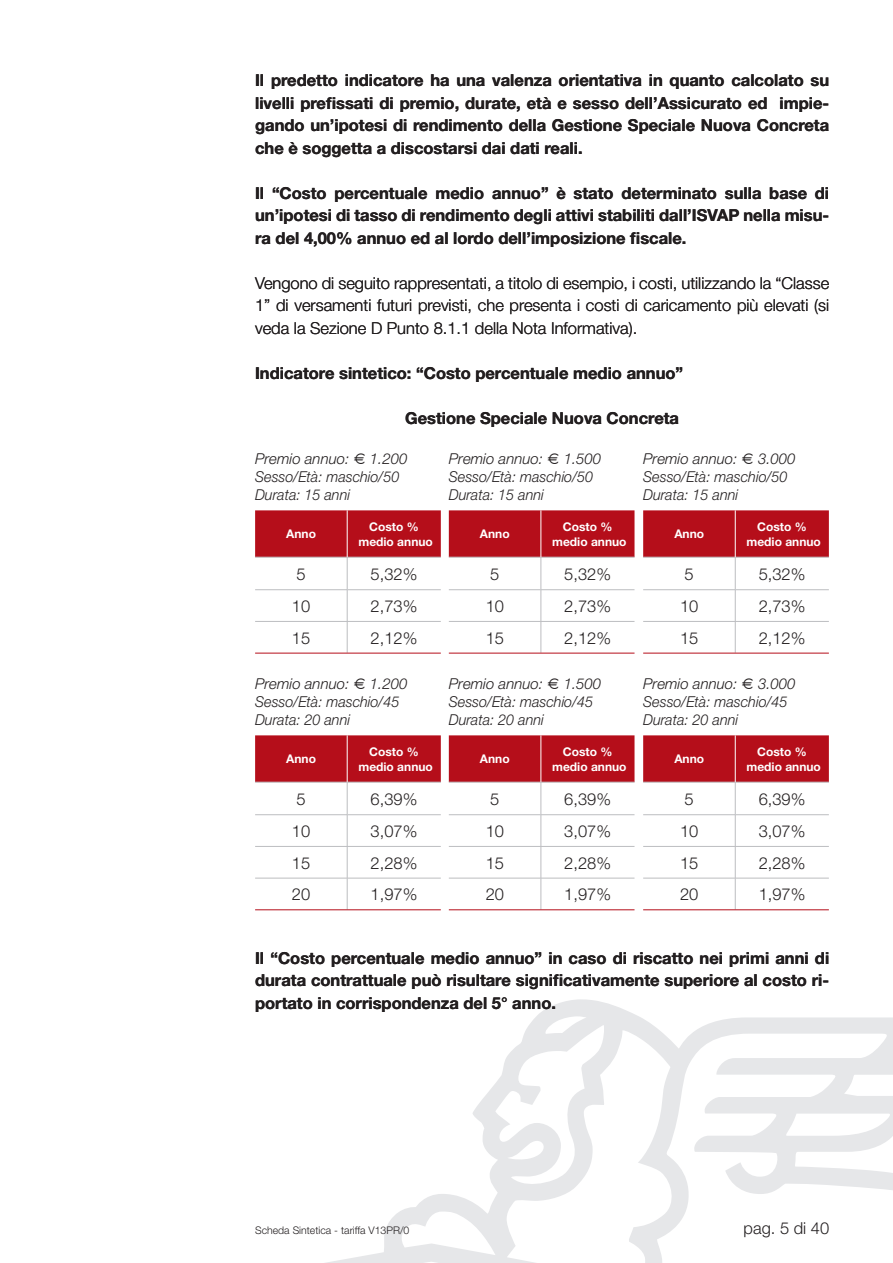
<style>
.page{position:relative;width:893px;height:1263px;background:#fff}
.page>*{position:absolute;margin:0;border:0;box-sizing:border-box;transform-origin:0 0}
.t1{font:700 16.5px/22.5px "Helvetica Neue";color:#231f20;text-align:justify}
.t2{font:300 16.5px/22.5px "Helvetica Neue";color:#231f20;text-align:justify}
.t3{font:italic 300 15px/18px "Helvetica Neue";color:#231f20}
.t4{font:700 12px/14.4px "Helvetica Neue";color:#fff;text-align:center}
.t5{font:300 10.5px "Helvetica Neue";color:#231f20}
.s1{font-family:"Palatino";font-weight:400;font-style:normal;font-size:16.5px}
</style>
<div class="page">
<svg style="left:326px;top:999px;width:567px;height:264px"></svg>
<div style="left:255px;top:510px;width:186px;height:47px;background:#b50e1a"></div>
<hr style="left:255px;top:557px;width:186px;height:1px;background:#bcbdc0">
<hr style="left:255px;top:589px;width:92px;height:1px;background:#bcbdc0">
<hr style="left:347px;top:589px;width:94px;height:1px;background:#bcbdc0">
<hr style="left:347px;top:510px;width:1px;height:47px;background:#fff">
<hr style="left:347px;top:557px;width:1px;height:33px;background:#bcbdc0">
<hr style="left:347px;top:590px;width:1px;height:31px;background:#bcbdc0">
<hr style="left:347px;top:622px;width:1px;height:31px;background:#bcbdc0">
<hr style="left:255px;top:621px;width:186px;height:1px;background:#bcbdc0">
<hr style="left:255px;top:653px;width:186px;height:1px;background:#b50e1a">
<div style="left:255px;top:735px;width:186px;height:47px;background:#b50e1a"></div>
<hr style="left:255px;top:782px;width:186px;height:1px;background:#bcbdc0">
<hr style="left:255px;top:814px;width:92px;height:1px;background:#bcbdc0">
<hr style="left:347px;top:814px;width:94px;height:1px;background:#bcbdc0">
<hr style="left:347px;top:735px;width:1px;height:47px;background:#fff">
<hr style="left:347px;top:782px;width:1px;height:33px;background:#bcbdc0">
<hr style="left:347px;top:815px;width:1px;height:31px;background:#bcbdc0">
<hr style="left:347px;top:847px;width:1px;height:31px;background:#bcbdc0">
<hr style="left:347px;top:878px;width:1px;height:31px;background:#bcbdc0">
<hr style="left:255px;top:846px;width:186px;height:1px;background:#bcbdc0">
<hr style="left:255px;top:878px;width:186px;height:1px;background:#bcbdc0">
<hr style="left:255px;top:909px;width:186px;height:1px;background:#b50e1a">
<div style="left:643px;top:510px;width:186px;height:47px;background:#b50e1a"></div>
<hr style="left:643px;top:557px;width:186px;height:1px;background:#bcbdc0">
<hr style="left:643px;top:589px;width:92px;height:1px;background:#bcbdc0">
<hr style="left:735px;top:589px;width:94px;height:1px;background:#bcbdc0">
<hr style="left:735px;top:510px;width:1px;height:47px;background:#fff">
<hr style="left:735px;top:557px;width:1px;height:33px;background:#bcbdc0">
<hr style="left:735px;top:590px;width:1px;height:31px;background:#bcbdc0">
<hr style="left:735px;top:622px;width:1px;height:31px;background:#bcbdc0">
<hr style="left:643px;top:621px;width:186px;height:1px;background:#bcbdc0">
<hr style="left:643px;top:653px;width:186px;height:1px;background:#b50e1a">
<div style="left:643px;top:735px;width:186px;height:47px;background:#b50e1a"></div>
<hr style="left:643px;top:782px;width:186px;height:1px;background:#bcbdc0">
<hr style="left:643px;top:814px;width:92px;height:1px;background:#bcbdc0">
<hr style="left:735px;top:814px;width:94px;height:1px;background:#bcbdc0">
<hr style="left:735px;top:735px;width:1px;height:47px;background:#fff">
<hr style="left:735px;top:782px;width:1px;height:33px;background:#bcbdc0">
<hr style="left:735px;top:815px;width:1px;height:31px;background:#bcbdc0">
<hr style="left:735px;top:847px;width:1px;height:31px;background:#bcbdc0">
<hr style="left:735px;top:878px;width:1px;height:31px;background:#bcbdc0">
<hr style="left:643px;top:846px;width:186px;height:1px;background:#bcbdc0">
<hr style="left:643px;top:878px;width:186px;height:1px;background:#bcbdc0">
<hr style="left:643px;top:909px;width:186px;height:1px;background:#b50e1a">
<div style="left:449px;top:510px;width:185px;height:47px;background:#b50e1a"></div>
<hr style="left:449px;top:557px;width:185px;height:1px;background:#bcbdc0">
<hr style="left:449px;top:589px;width:92px;height:1px;background:#bcbdc0">
<hr style="left:541px;top:589px;width:93px;height:1px;background:#bcbdc0">
<hr style="left:541px;top:510px;width:1px;height:47px;background:#fff">
<hr style="left:541px;top:557px;width:1px;height:33px;background:#bcbdc0">
<hr style="left:541px;top:590px;width:1px;height:31px;background:#bcbdc0">
<hr style="left:541px;top:622px;width:1px;height:31px;background:#bcbdc0">
<hr style="left:449px;top:621px;width:185px;height:1px;background:#bcbdc0">
<hr style="left:449px;top:653px;width:185px;height:1px;background:#b50e1a">
<div style="left:449px;top:735px;width:185px;height:47px;background:#b50e1a"></div>
<hr style="left:449px;top:782px;width:185px;height:1px;background:#bcbdc0">
<hr style="left:449px;top:814px;width:92px;height:1px;background:#bcbdc0">
<hr style="left:541px;top:814px;width:93px;height:1px;background:#bcbdc0">
<hr style="left:541px;top:735px;width:1px;height:47px;background:#fff">
<hr style="left:541px;top:782px;width:1px;height:33px;background:#bcbdc0">
<hr style="left:541px;top:815px;width:1px;height:31px;background:#bcbdc0">
<hr style="left:541px;top:847px;width:1px;height:31px;background:#bcbdc0">
<hr style="left:541px;top:878px;width:1px;height:31px;background:#bcbdc0">
<hr style="left:449px;top:846px;width:185px;height:1px;background:#bcbdc0">
<hr style="left:449px;top:878px;width:185px;height:1px;background:#bcbdc0">
<hr style="left:449px;top:909px;width:185px;height:1px;background:#b50e1a">
<p class="t1" style="left:255px;top:71px;width:576px">Il predetto indicatore ha una valenza orientativa in quanto calcolato su livelli prefissati di premio, durate, età e sesso dell’Assicurato ed impie&shy;gando un’ipotesi di rendimento della Gestione Speciale Nuova Concreta che è soggetta a discostarsi dai dati reali.</p>
<p class="t1" style="left:255px;top:183px;width:576px">Il “Costo percentuale medio annuo” è stato determinato sulla base di un’ipotesi di tasso di rendimento degli attivi stabiliti dall’ISVAP nella misu&shy;ra del 4,00% annuo ed al lordo dell’imposizione fiscale.</p>
<p class="t2" style="left:255px;top:273px;width:576px">Vengono di seguito rappresentati, a titolo di esempio, i costi, utilizzando la “Classe 1” di versamenti futuri previsti, che presenta i costi di caricamento più elevati (si veda la Sezione D Punto 8.1.1 della Nota Informativa).</p>
<p class="t1" style="left:255px;top:363px;width:430px">Indicatore sintetico: “Costo percentuale medio annuo”</p>
<p class="t1" style="left:405px;top:408px;width:275px">Gestione Speciale Nuova Concreta</p>
<p class="t3" style="left:255px;top:451px;width:154px">Premio annuo: <span class="s1">€</span> 1.200<br>Sesso/Età: maschio/50<br>Durata: 15 anni</p>
<p class="t4" style="left:286px;top:528px;width:31px">Anno</p>
<p class="t4" style="left:358px;top:521px;width:76px">Costo % medio annuo</p>
<p class="t2" style="left:297px;top:564px;width:11px">5</p>
<p class="t2" style="left:371px;top:564px;width:48px">5,32%</p>
<p class="t2" style="left:292px;top:597px;width:20px">10</p>
<p class="t2" style="left:371px;top:597px;width:48px">2,73%</p>
<p class="t2" style="left:292px;top:628px;width:20px">15</p>
<p class="t2" style="left:371px;top:628px;width:48px">2,12%</p>
<p class="t3" style="left:255px;top:676px;width:154px">Premio annuo: <span class="s1">€</span> 1.200<br>Sesso/Età: maschio/45<br>Durata: 20 anni</p>
<p class="t4" style="left:286px;top:753px;width:31px">Anno</p>
<p class="t4" style="left:358px;top:746px;width:76px">Costo % medio annuo</p>
<p class="t2" style="left:297px;top:789px;width:11px">5</p>
<p class="t2" style="left:371px;top:789px;width:48px">6,39%</p>
<p class="t2" style="left:292px;top:822px;width:20px">10</p>
<p class="t2" style="left:371px;top:822px;width:48px">3,07%</p>
<p class="t2" style="left:292px;top:853px;width:20px">15</p>
<p class="t2" style="left:371px;top:853px;width:48px">2,28%</p>
<p class="t2" style="left:292px;top:885px;width:20px">20</p>
<p class="t2" style="left:371px;top:885px;width:48px">1,97%</p>
<p class="t3" style="left:449px;top:451px;width:154px">Premio annuo: <span class="s1">€</span> 1.500<br>Sesso/Età: maschio/50<br>Durata: 15 anni</p>
<p class="t4" style="left:480px;top:528px;width:31px">Anno</p>
<p class="t4" style="left:552px;top:521px;width:76px">Costo % medio annuo</p>
<p class="t2" style="left:490px;top:564px;width:11px">5</p>
<p class="t2" style="left:564px;top:564px;width:48px">5,32%</p>
<p class="t2" style="left:486px;top:597px;width:20px">10</p>
<p class="t2" style="left:564px;top:597px;width:48px">2,73%</p>
<p class="t2" style="left:486px;top:628px;width:20px">15</p>
<p class="t2" style="left:564px;top:628px;width:48px">2,12%</p>
<p class="t3" style="left:449px;top:676px;width:154px">Premio annuo: <span class="s1">€</span> 1.500<br>Sesso/Età: maschio/45<br>Durata: 20 anni</p>
<p class="t4" style="left:480px;top:753px;width:31px">Anno</p>
<p class="t4" style="left:552px;top:746px;width:76px">Costo % medio annuo</p>
<p class="t2" style="left:490px;top:789px;width:11px">5</p>
<p class="t2" style="left:564px;top:789px;width:48px">6,39%</p>
<p class="t2" style="left:486px;top:822px;width:20px">10</p>
<p class="t2" style="left:564px;top:822px;width:48px">3,07%</p>
<p class="t2" style="left:486px;top:853px;width:20px">15</p>
<p class="t2" style="left:564px;top:853px;width:48px">2,28%</p>
<p class="t2" style="left:486px;top:885px;width:20px">20</p>
<p class="t2" style="left:564px;top:885px;width:48px">1,97%</p>
<p class="t3" style="left:643px;top:451px;width:154px">Premio annuo: <span class="s1">€</span> 3.000<br>Sesso/Età: maschio/50<br>Durata: 15 anni</p>
<p class="t4" style="left:674px;top:528px;width:31px">Anno</p>
<p class="t4" style="left:746px;top:521px;width:76px">Costo % medio annuo</p>
<p class="t2" style="left:685px;top:564px;width:11px">5</p>
<p class="t2" style="left:759px;top:564px;width:48px">5,32%</p>
<p class="t2" style="left:680px;top:597px;width:20px">10</p>
<p class="t2" style="left:759px;top:597px;width:48px">2,73%</p>
<p class="t2" style="left:680px;top:628px;width:20px">15</p>
<p class="t2" style="left:759px;top:628px;width:48px">2,12%</p>
<p class="t3" style="left:643px;top:676px;width:154px">Premio annuo: <span class="s1">€</span> 3.000<br>Sesso/Età: maschio/45<br>Durata: 20 anni</p>
<p class="t4" style="left:674px;top:753px;width:31px">Anno</p>
<p class="t4" style="left:746px;top:746px;width:76px">Costo % medio annuo</p>
<p class="t2" style="left:685px;top:789px;width:11px">5</p>
<p class="t2" style="left:759px;top:789px;width:48px">6,39%</p>
<p class="t2" style="left:680px;top:822px;width:20px">10</p>
<p class="t2" style="left:759px;top:822px;width:48px">3,07%</p>
<p class="t2" style="left:680px;top:853px;width:20px">15</p>
<p class="t2" style="left:759px;top:853px;width:48px">2,28%</p>
<p class="t2" style="left:680px;top:885px;width:20px">20</p>
<p class="t2" style="left:759px;top:885px;width:48px">1,97%</p>
<p class="t1" style="left:255px;top:948px;width:576px">Il “Costo percentuale medio annuo” in caso di riscatto nei primi anni di durata contrattuale può risultare significativamente superiore al costo ri&shy;portato in corrispondenza del 5° anno.</p>
<p class="t5" style="left:255px;top:1226px;width:156px">Scheda Sintetica - tariffa V13PR/0</p>
<p class="t2" style="left:743px;top:1218px;width:87px">pag. 5 di 40</p>
</div>
